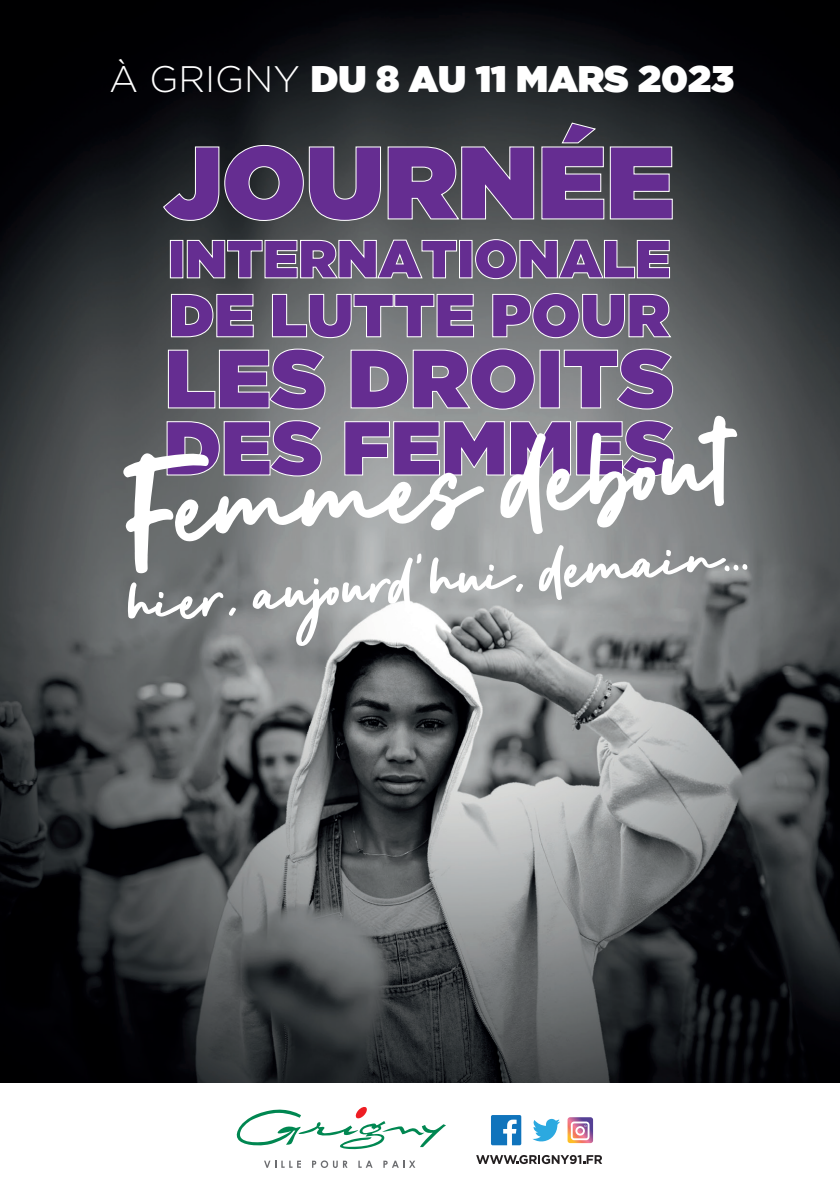
<style>
.page{position:relative;width:840px;height:1191px;background:#fff}
.page>*{position:absolute;margin:0;border:0;box-sizing:border-box;transform-origin:0 0}
.t1{font:145px "Dearest";color:#fff}
.t2{font:79px "Dearest";color:#fff}
.t3{font:36.8px "Gotham Ultra";color:#fff}
.s1{font-family:"Gotham";font-weight:300}
</style>
<div class="page">
<img style="left:0;top:0;width:839px;height:1083px">
<svg style="left:162px;top:144px;width:219px;height:77px;background:#573a72"></svg>
<svg style="left:387px;top:146px;width:147px;height:74px;background:#6a418b"></svg>
<svg style="left:540px;top:122px;width:133px;height:98px;background:#5e407a"></svg>
<div style="left:170px;top:240px;width:13px;height:38px;background:#652d91"></div>
<div style="left:170px;top:240px;width:13px;height:38px;border:1px solid #fff"></div>
<svg style="left:186px;top:239px;width:271px;height:40px;background:#72538c"></svg>
<div style="left:459px;top:240px;width:13px;height:38px;background:#652d91"></div>
<div style="left:458px;top:240px;width:14px;height:38px;border:1px solid #fff"></div>
<svg style="left:474px;top:239px;width:196px;height:41px;background:#74568d"></svg>
<svg style="left:170px;top:293px;width:84px;height:45px;background:#714e8f"></svg>
<svg style="left:271px;top:293px;width:203px;height:46px;background:#7a5e92"></svg>
<svg style="left:491px;top:292px;width:181px;height:47px;background:#785a92"></svg>
<svg style="left:167px;top:348px;width:159px;height:62px;background:#72528e"></svg>
<svg style="left:350px;top:348px;width:185px;height:62px;background:#7b5998"></svg>
<div style="left:539px;top:350px;width:20px;height:58px;background:#652d91"></div>
<svg style="left:563px;top:348px;width:110px;height:62px;background:#7b5e94"></svg>
<svg style="left:166px;top:420px;width:156px;height:57px;background:#775495"></svg>
<svg style="left:343px;top:420px;width:331px;height:57px;background:#805d9d"></svg>
<svg style="left:491px;top:1115px;width:30px;height:30px"></svg>
<svg style="left:476px;top:1155px;width:126px;height:9px"></svg>
<svg style="left:533px;top:1118px;width:27px;height:23px"></svg>
<svg style="left:567px;top:1117px;width:25px;height:26px"></svg>
<svg style="left:236px;top:1107px;width:210px;height:43px"></svg>
<svg style="left:264px;top:1160px;width:37px;height:7px"></svg>
<svg style="left:312px;top:1160px;width:25px;height:8px"></svg>
<svg style="left:343px;top:1160px;width:4px;height:7px"></svg>
<svg style="left:358px;top:1160px;width:14px;height:7px"></svg>
<svg style="left:383px;top:1160px;width:32px;height:7px"></svg>
<p class="t3" style="left:109px;top:57px;width:626px"><span class="s1">À GRIGNY</span> DU 8 AU 11 MARS 2023</p>
<h1 class="t1" style="left:116px;top:430px;width:618px;rotate:-5deg">Femmes debout</h1>
<p class="t2" style="left:124px;top:561px;width:623px;rotate:-5deg">hier, aujourd’hui, demain...</p>
</div>
